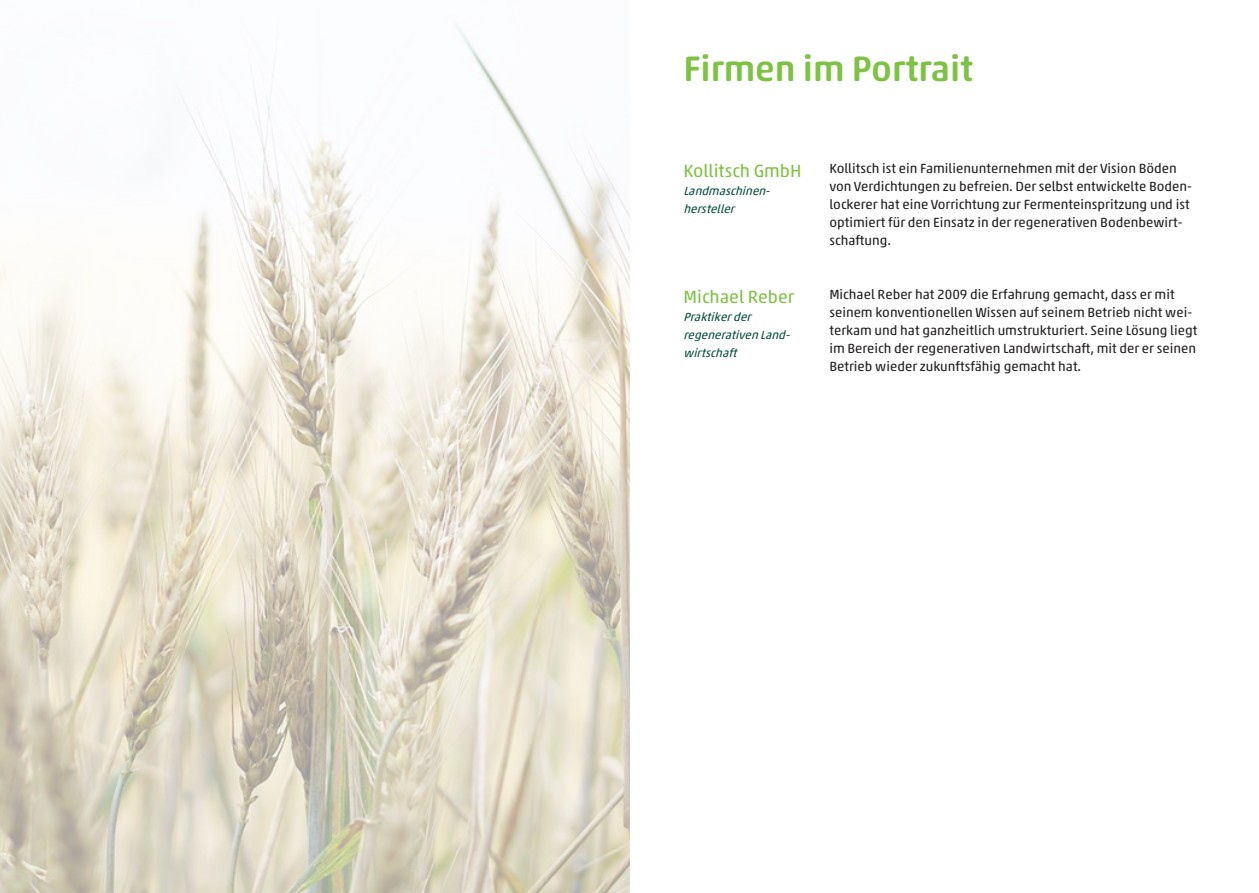
<style>
.page{position:relative;width:1259px;height:893px;background:#fff}
.page>*{position:absolute;margin:0;border:0;box-sizing:border-box;transform-origin:0 0}
.t1{font:500 36px "Akko Rounded Pro";color:#7ec244}
.t2{font:18px "Akko Rounded Pro";color:#7ec243}
.t3{font:13.5px/18px "Akko Rounded Pro";color:#231f20}
.t4{font:italic 12px/18px "Akko Rounded Pro";color:#06503d}
</style>
<div class="page">
<img style="left:0;top:25px;width:629px;height:868px">
<p class="t1" style="left:683px;top:47px;width:291px">Firmen im Portrait</p>
<p class="t2" style="left:683px;top:159px;width:120px">Kollitsch GmbH</p>
<p class="t4" style="left:683px;top:181px;width:91px">Landmaschinen-</p>
<p class="t4" style="left:683px;top:199px;width:56px">hersteller</p>
<p class="t2" style="left:683px;top:285px;width:112px">Michael Reber</p>
<p class="t4" style="left:683px;top:307px;width:72px">Praktikerder</p>
<p class="t4" style="left:683px;top:325px;width:111px">regenerativen Land&shy;wirtschaft</p>
<p class="t3" style="left:829px;top:159px;width:364px">Kollitsch ist ein Familienunternehmen mit der Vision Böden von Verdichtungen zu befreien. Der selbst entwickelte Boden&shy;lockerer hat eine Vorrichtung zur Fermenteinspritzung und ist optimiert für den Einsatz in der regenerativen Bodenbewirt&shy;schaftung.</p>
<p class="t3" style="left:829px;top:285px;width:369px">Michael Reber hat 2009 die Erfahrung gemacht, dass er mit seinem konventionellen Wissen auf seinem Betrieb nicht wei&shy;terkam und hat ganzheitlich umstrukturiert. Seine Lösung liegt im Bereich der regenerativen Landwirtschaft, mit der er seinen Betrieb wieder zukunftsfähig gemacht hat.</p>
</div>
